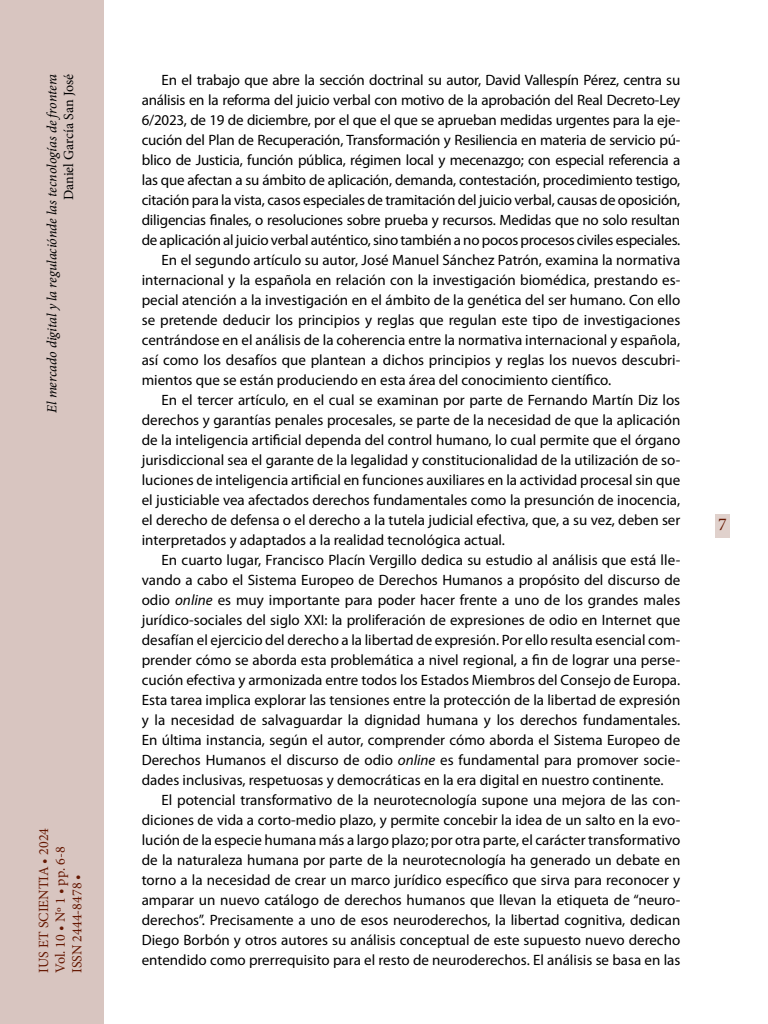
<style>
.page{position:relative;width:768px;height:1024px;background:#fff}
.page>*{position:absolute;margin:0;border:0;box-sizing:border-box;transform-origin:0 0}
.t1{font:18px "Minion Pro";color:#651701}
.t2{font:15px "Myriad Pro";color:#000}
.t3{font:italic 14px "Minion Pro";letter-spacing:-.005em;color:#000}
.t4{font:14px/16.8px "Minion Pro";color:#651701}
.t5{font:14px "Minion Pro";color:#000}
.s1{font-style:italic}
</style>
<div class="page">
<div style="left:0;top:0;width:103px;height:1024px;background:#d8c5c0"></div>
<div style="left:715px;top:514px;width:15px;height:24px;background:#e0d1cc"></div>
<p class="t3" style="left:42px;top:413px;width:341px;rotate:-90deg">El mercado digital y la regulaciónde las tecnologías de frontera</p>
<p class="t5" style="left:59px;top:200px;width:128px;rotate:-90deg">Daniel García San José</p>
<p class="t4" style="left:35px;top:973px;width:146px;rotate:-90deg">IUS ET SCIENTIA • 2024<br>Vol. 10 • Nº 1 • pp. 6-8<br>ISSN 2444-8478 •</p>
<p class="t2" style="left:162px;top:72px;width:520px">En el trabajo que abre la sección doctrinal su autor, David Vallespín Pérez, centra su</p>
<p class="t2" style="left:142px;top:92px;width:540px">análisis en la reforma del juicio verbal con motivo de la aprobación del Real Decreto-Ley</p>
<p class="t2" style="left:142px;top:112px;width:540px">6/2023, de 19 de diciembre, por el que el que se aprueban medidas urgentes para la eje-</p>
<p class="t2" style="left:142px;top:132px;width:540px">cución del Plan de Recuperación, Transformación y Resiliencia en materia de servicio pú-</p>
<p class="t2" style="left:142px;top:152px;width:540px">blico de Justicia, función pública, régimen local y mecenazgo; con especial referencia a</p>
<p class="t2" style="left:142px;top:172px;width:540px">las que afectan a su ámbito de aplicación, demanda, contestación, procedimiento testigo,</p>
<p class="t2" style="left:142px;top:192px;width:540px">citación para la vista, casos especiales de tramitación del juicio verbal, causas de oposición,</p>
<p class="t2" style="left:142px;top:212px;width:540px">diligencias finales, o resoluciones sobre prueba y recursos. Medidas que no solo resultan</p>
<p class="t2" style="left:142px;top:232px;width:540px">de aplicación al juicio verbal auténtico, sino también a no pocos procesos civiles especiales.</p>
<p class="t2" style="left:162px;top:252px;width:520px">En el segundo artículo su autor, José Manuel Sánchez Patrón, examina la normativa</p>
<p class="t2" style="left:142px;top:272px;width:540px">internacional y la española en relación con la investigación biomédica, prestando es-</p>
<p class="t2" style="left:142px;top:292px;width:540px">pecial atención a la investigación en el ámbito de la genética del ser humano. Con ello</p>
<p class="t2" style="left:142px;top:312px;width:540px">se pretende deducir los principios y reglas que regulan este tipo de investigaciones</p>
<p class="t2" style="left:142px;top:332px;width:540px">centrándose en el análisis de la coherencia entre la normativa internacional y española,</p>
<p class="t2" style="left:142px;top:352px;width:540px">así como los desafíos que plantean a dichos principios y reglas los nuevos descubri-</p>
<p class="t2" style="left:142px;top:372px;width:471px">mientos que se están produciendo en esta área del conocimiento científico.</p>
<p class="t2" style="left:162px;top:392px;width:520px">En el tercer artículo, en el cual se examinan por parte de Fernando Martín Diz los</p>
<p class="t2" style="left:142px;top:412px;width:540px">derechos y garantías penales procesales, se parte de la necesidad de que la aplicación</p>
<p class="t2" style="left:142px;top:432px;width:540px">de la inteligencia artificial dependa del control humano, lo cual permite que el órgano</p>
<p class="t2" style="left:142px;top:452px;width:540px">jurisdiccional sea el garante de la legalidad y constitucionalidad de la utilización de so-</p>
<p class="t2" style="left:142px;top:472px;width:540px">luciones de inteligencia artificial en funciones auxiliares en la actividad procesal sin que</p>
<p class="t2" style="left:142px;top:492px;width:540px">el justiciable vea afectados derechos fundamentales como la presunción de inocencia,</p>
<p class="t2" style="left:142px;top:512px;width:540px">el derecho de defensa o el derecho a la tutela judicial efectiva, que, a su vez, deben ser</p>
<p class="t2" style="left:142px;top:532px;width:365px">interpretados y adaptados a la realidad tecnológica actual.</p>
<p class="t2" style="left:162px;top:552px;width:520px">En cuarto lugar, Francisco Placín Vergillo dedica su estudio al análisis que está lle-</p>
<p class="t2" style="left:142px;top:572px;width:540px">vando a cabo el Sistema Europeo de Derechos Humanos a propósito del discurso de</p>
<p class="t2" style="left:142px;top:592px;width:540px">odio <span class="s1">online</span> es muy importante para poder hacer frente a uno de los grandes males</p>
<p class="t2" style="left:142px;top:612px;width:540px">jurídico-sociales del siglo XXI: la proliferación de expresiones de odio en Internet que</p>
<p class="t2" style="left:142px;top:632px;width:540px">desafían el ejercicio del derecho a la libertad de expresión. Por ello resulta esencial com-</p>
<p class="t2" style="left:142px;top:652px;width:540px">prender cómo se aborda esta problemática a nivel regional, a fin de lograr una perse-</p>
<p class="t2" style="left:142px;top:672px;width:540px">cución efectiva y armonizada entre todos los Estados Miembros del Consejo de Europa.</p>
<p class="t2" style="left:142px;top:692px;width:540px">Esta tarea implica explorar las tensiones entre la protección de la libertad de expresión</p>
<p class="t2" style="left:142px;top:712px;width:540px">y la necesidad de salvaguardar la dignidad humana y los derechos fundamentales.</p>
<p class="t2" style="left:142px;top:732px;width:540px">En última instancia, según el autor, comprender cómo aborda el Sistema Europeo de</p>
<p class="t2" style="left:142px;top:752px;width:540px">Derechos Humanos el discurso de odio <span class="s1">online</span> es fundamental para promover socie-</p>
<p class="t2" style="left:142px;top:772px;width:523px">dades inclusivas, respetuosas y democráticas en la era digital en nuestro continente.</p>
<p class="t2" style="left:162px;top:792px;width:520px">El potencial transformativo de la neurotecnología supone una mejora de las con-</p>
<p class="t2" style="left:142px;top:812px;width:540px">diciones de vida a corto-medio plazo, y permite concebir la idea de un salto en la evo-</p>
<p class="t2" style="left:142px;top:832px;width:540px">lución de la especie humana más a largo plazo; por otra parte, el carácter transformativo</p>
<p class="t2" style="left:142px;top:852px;width:540px">de la naturaleza humana por parte de la neurotecnología ha generado un debate en</p>
<p class="t2" style="left:142px;top:872px;width:540px">torno a la necesidad de crear un marco jurídico específico que sirva para reconocer y</p>
<p class="t2" style="left:142px;top:892px;width:540px">amparar un nuevo catálogo de derechos humanos que llevan la etiqueta de “neuro-</p>
<p class="t2" style="left:142px;top:912px;width:540px">derechos”. Precisamente a uno de esos neuroderechos, la libertad cognitiva, dedican</p>
<p class="t2" style="left:142px;top:932px;width:540px">Diego Borbón y otros autores su análisis conceptual de este supuesto nuevo derecho</p>
<p class="t2" style="left:142px;top:952px;width:540px">entendido como prerrequisito para el resto de neuroderechos. El análisis se basa en las</p>
<p class="t1" style="left:718px;top:512px;width:10px">7</p>
</div>
